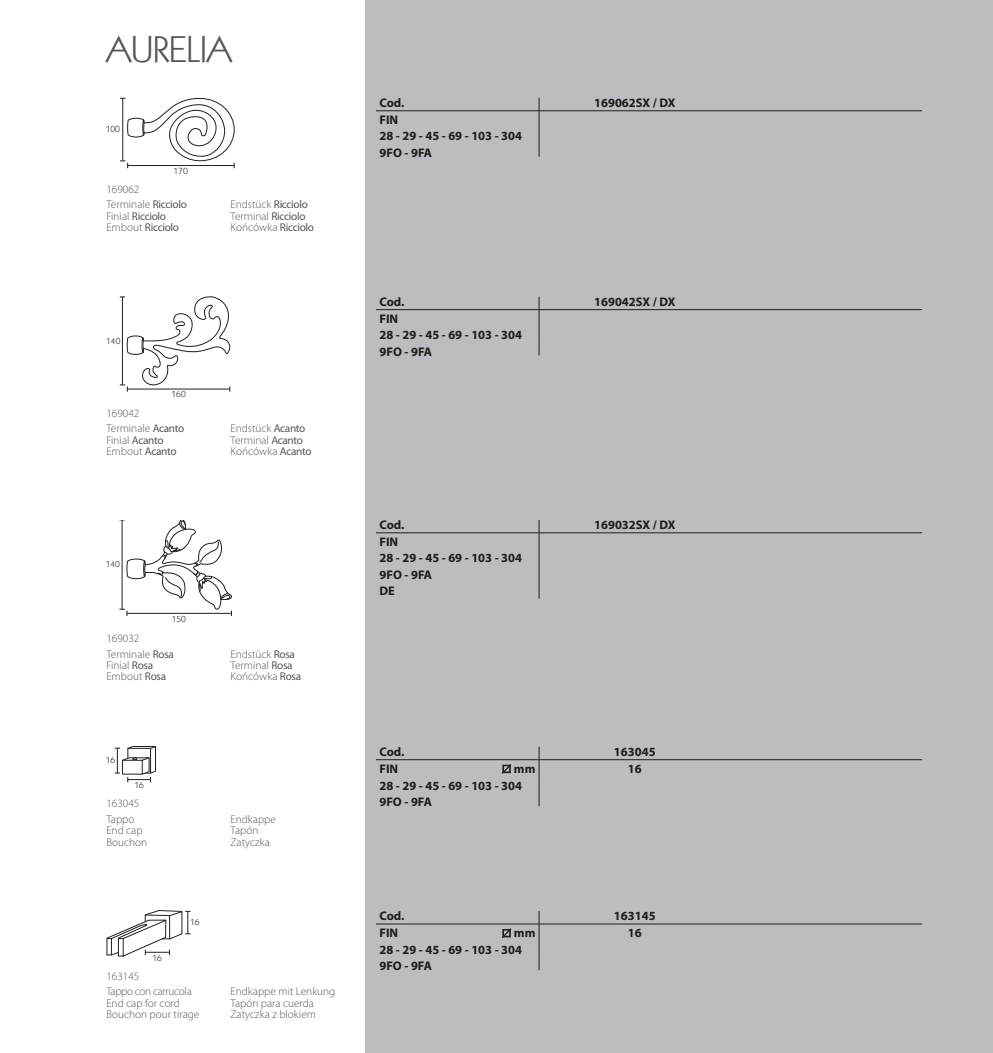
<style>
.page{position:relative;width:993px;height:1053px;background:#fff}
.page>*{position:absolute;margin:0;border:0;box-sizing:border-box;transform-origin:0 0}
.t1{font:37.5px "Kabel IT Cby BT";color:#555659}
.t2{font:700 12.5px/16.5px "Myriad Pro";color:#1d1d1b}
.t3{font:300 11.25px/11.2px "Myriad Pro";color:#555659}
.t4{font:11.25px/11.2px "Myriad Pro";letter-spacing:-.03em;color:#555659}
.t5{font:300 11.25px/15.5px "Myriad Pro";letter-spacing:-.03em;color:#555659}
.t6{font:8.88px "Kabel IT Cby BT";color:#231f20}
.t7{font:8.75px "Kabel IT Cby BT";color:#231f20}
.s1{font-weight:400}
.s2{font-weight:300}
</style>
<div class="page">
<div style="left:365px;top:0;width:627px;height:1052px;background:#bbbdc0"></div>
<hr style="left:376px;top:111px;width:545px;height:1px;background:#1d1d1b">
<svg style="left:538px;top:98px;width:1px;height:59px"></svg>
<hr style="left:376px;top:309px;width:545px;height:1px;background:#1d1d1b">
<svg style="left:538px;top:297px;width:1px;height:58px"></svg>
<hr style="left:376px;top:532px;width:545px;height:1px;background:#1d1d1b">
<svg style="left:538px;top:520px;width:1px;height:78px"></svg>
<hr style="left:376px;top:759px;width:545px;height:1px;background:#1d1d1b">
<svg style="left:538px;top:746px;width:1px;height:60px"></svg>
<svg style="left:502px;top:764px;width:10px;height:10px"></svg>
<svg style="left:538px;top:911px;width:1px;height:59px"></svg>
<hr style="left:376px;top:923px;width:545px;height:1px;background:#1d1d1b">
<svg style="left:502px;top:928px;width:10px;height:10px"></svg>
<svg style="left:120px;top:97px;width:115px;height:71px"></svg>
<svg style="left:120px;top:296px;width:111px;height:95px"></svg>
<svg style="left:119px;top:520px;width:113px;height:96px"></svg>
<svg style="left:115px;top:746px;width:41px;height:36px"></svg>
<svg style="left:106px;top:910px;width:84px;height:46px"></svg>
<h1 class="t1" style="left:106px;top:26px;width:127px">AURELIA</h1>
<p class="t6" style="left:106px;top:124px;width:16px">100</p>
<p class="t6" style="left:173px;top:165px;width:16px">170</p>
<p class="t3" style="left:106px;top:181px;width:82px;line-height:15.5px">169062<br>Terminale <span class="s1">Ricciolo</span></p>
<p class="t4" style="left:106px;top:210px;width:74px"><span class="s2">Finial</span> Ricciolo<br><span class="s2">Embout</span> Ricciolo</p>
<p class="t3" style="left:230px;top:199px;width:85px">Endstück <span class="s1">Ricciolo<br></span>Terminal <span class="s1">Ricciolo<br></span>Końcówka <span class="s1">Ricciolo</span></p>
<p class="t7" style="left:106px;top:336px;width:16px">140</p>
<p class="t7" style="left:171px;top:389px;width:16px">160</p>
<p class="t3" style="left:106px;top:405px;width:79px;line-height:15.5px">169042<br>Terminale <span class="s1">Acanto</span></p>
<p class="t3" style="left:106px;top:434px;width:72px">Finial <span class="s1">Acanto<br></span>Embout <span class="s1">Acanto</span></p>
<p class="t3" style="left:230px;top:423px;width:83px">Endstück <span class="s1">Acanto<br></span>Terminal <span class="s1">Acanto<br></span>Końcówka <span class="s1">Acanto</span></p>
<p class="t7" style="left:106px;top:559px;width:16px">140</p>
<p class="t7" style="left:172px;top:613px;width:16px">150</p>
<p class="t3" style="left:106px;top:630px;width:69px;line-height:15.5px">169032<br>Terminale <span class="s1">Rosa</span></p>
<p class="t3" style="left:106px;top:659px;width:61px">Finial <span class="s1">Rosa<br></span>Embout <span class="s1">Rosa</span></p>
<p class="t3" style="left:230px;top:648px;width:72px">Endstück <span class="s1">Rosa<br></span>Terminal <span class="s1">Rosa<br></span>Końcówka <span class="s1">Rosa</span></p>
<p class="t7" style="left:106px;top:755px;width:11px">16</p>
<p class="t7" style="left:134px;top:779px;width:11px">16</p>
<p class="t3" style="left:106px;top:795px;width:34px;line-height:15.5px">163045<br>Tappo</p>
<p class="t3" style="left:106px;top:824px;width:42px">End cap<br>Bouchon</p>
<p class="t3" style="left:230px;top:813px;width:47px">Endkappe<br>Tapón<br>Zatyczka</p>
<p class="t7" style="left:190px;top:916px;width:11px">16</p>
<p class="t7" style="left:153px;top:952px;width:11px">16</p>
<p class="t5" style="left:106px;top:968px;width:87px">163145<br>Tappo con carrucola</p>
<p class="t3" style="left:106px;top:997px;width:94px">End cap for cord<br>Bouchon pour tirage</p>
<p class="t3" style="left:230px;top:985px;width:106px">Endkappe mit Lenkung<br>Tapón para cuerda<br>Zatyczka z blokiem</p>
<p class="t2" style="left:379px;top:94px;width:27px">Cod.</p>
<p class="t2" style="left:594px;top:94px;width:83px">169062SX / DX</p>
<p class="t2" style="left:379px;top:111px;width:144px">FIN<br>28 - 29 - 45 - 69 - 103 - 304<br>9FO - 9FA</p>
<p class="t2" style="left:379px;top:293px;width:27px">Cod.</p>
<p class="t2" style="left:594px;top:293px;width:83px">169042SX / DX</p>
<p class="t2" style="left:379px;top:310px;width:144px">FIN<br>28 - 29 - 45 - 69 - 103 - 304<br>9FO - 9FA</p>
<p class="t2" style="left:379px;top:516px;width:27px">Cod.</p>
<p class="t2" style="left:594px;top:516px;width:83px">169032SX / DX</p>
<p class="t2" style="left:379px;top:533px;width:144px">FIN<br>28 - 29 - 45 - 69 - 103 - 304<br>9FO - 9FA<br>DE</p>
<p class="t2" style="left:379px;top:743px;width:27px">Cod.</p>
<p class="t2" style="left:613px;top:743px;width:43px">163045</p>
<p class="t2" style="left:379px;top:760px;width:20px">FIN</p>
<p class="t2" style="left:514px;top:760px;width:23px">mm</p>
<p class="t2" style="left:627px;top:760px;width:15px">16</p>
<p class="t2" style="left:379px;top:776px;width:144px">28 - 29 - 45 - 69 - 103 - 304<br>9FO - 9FA</p>
<p class="t2" style="left:379px;top:907px;width:27px">Cod.</p>
<p class="t2" style="left:613px;top:907px;width:43px">163145</p>
<p class="t2" style="left:379px;top:924px;width:20px">FIN</p>
<p class="t2" style="left:514px;top:924px;width:23px">mm</p>
<p class="t2" style="left:627px;top:924px;width:15px">16</p>
<p class="t2" style="left:379px;top:940px;width:144px">28 - 29 - 45 - 69 - 103 - 304<br>9FO - 9FA</p>
</div>
